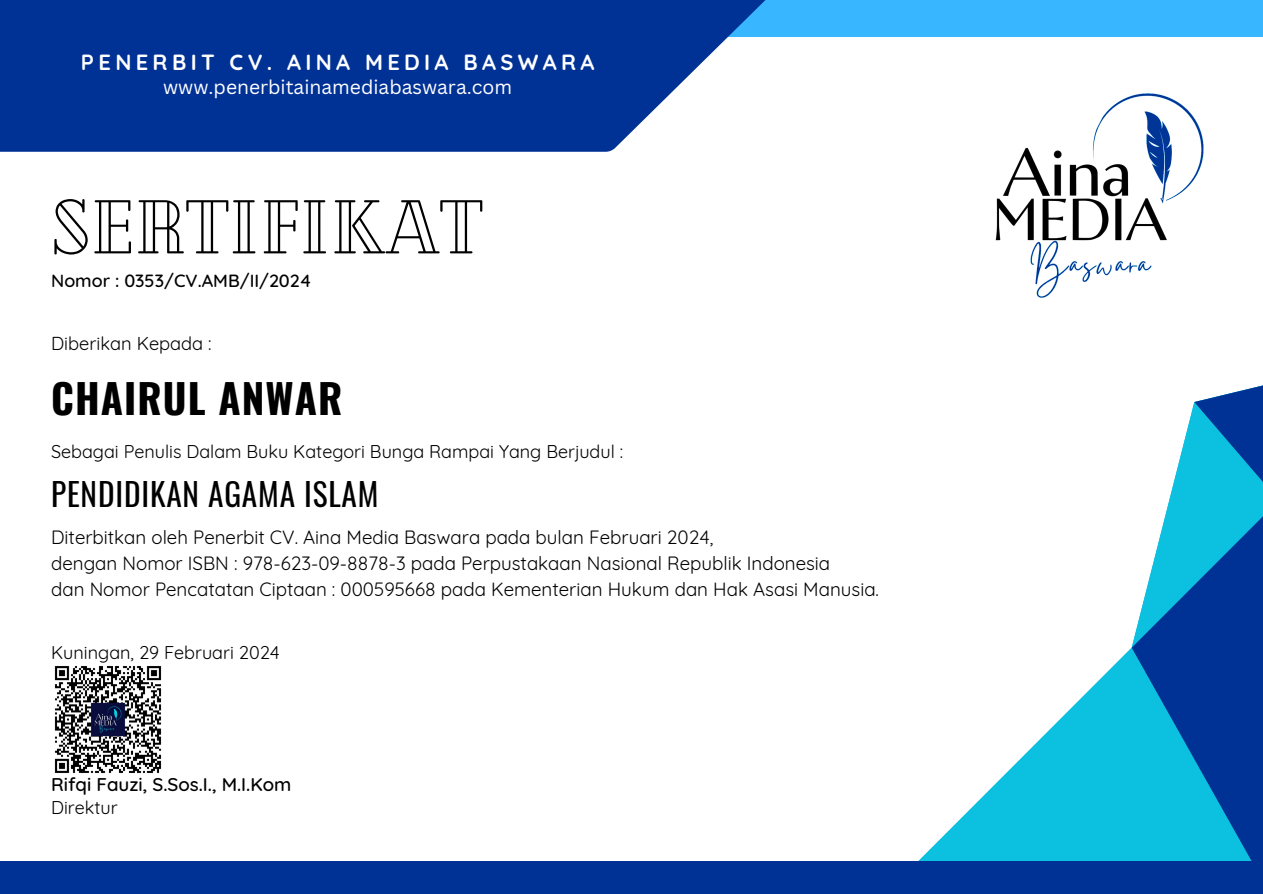
<style>
.page{position:relative;width:1263px;height:894px;background:#fff}
.page>*{position:absolute;margin:0;border:0;box-sizing:border-box;transform-origin:0 0}
.t1{font:75.9px "Cheque";color:#000}
.t2{font:700 40.5px "Oswald";letter-spacing:.025em;color:#000}
.t3{font:31.35px "Oswald";letter-spacing:.025em;color:#000}
.t4{font:700 21.9px "Quicksand";letter-spacing:.2em;color:#fff}
.t5{font:19.35px "Canva Sans";color:#fff}
.t6{font:18.75px "Quicksand";color:#000}
.t7{font:500 18.75px "Quicksand";color:#000}
.t8{font:18.3px "Quicksand";color:#000}
.t9{font:18px "Quicksand";color:#000}
.t10{font:500 18px "Quicksand";color:#000}
</style>
<div class="page">
<div style="left:0;top:0;width:1263px;height:37px;background:#38b6ff"></div>
<svg style="left:0;top:0;width:766px;height:152px;background:#1846a0"></svg>
<svg style="left:1169px;top:385px;width:94px;height:115px"></svg>
<svg style="left:918px;top:647px;width:214px;height:214px"></svg>
<svg style="left:1132px;top:500px;width:131px;height:361px;background:#137cbc"></svg>
<div style="left:0;top:861px;width:1263px;height:32px;background:#003296"></div>
<img style="left:995px;top:93px;width:209px;height:205px">
<img style="left:54px;top:666px;width:108px;height:107px">
<p class="t4" style="left:81px;top:48px;width:515px">PENERBIT CV. AINA MEDIA BASWARA</p>
<h5 class="t5" style="left:163px;top:74px;width:350px">www.penerbitainamediabaswara.com</h5>
<p class="t1" style="left:51px;top:177px;width:433px">SERTIFIKAT</p>
<p class="t10" style="left:51px;top:268px;width:262px">Nomor : 0353/CV.AMB/II/2024</p>
<h5 class="t8" style="left:51px;top:332px;width:162px">Diberikan Kepada :</h5>
<p class="t2" style="left:51px;top:366px;width:293px">CHAIRUL ANWAR</p>
<p class="t9" style="left:51px;top:440px;width:573px">Sebagai Penulis Dalam Buku Kategori Bunga Rampai Yang Berjudul :</p>
<h2 class="t3" style="left:51px;top:469px;width:329px">PENDIDIKAN AGAMA ISLAM</h2>
<p class="t6" style="left:51px;top:525px;width:664px">Diterbitkan oleh Penerbit CV. Aina Media Baswara pada bulan Februari 2024,</p>
<h3 class="t6" style="left:51px;top:551px;width:780px">dengan Nomor ISBN : 978-623-09-8878-3 pada Perpustakaan Nasional Republik Indonesia</h3>
<p class="t6" style="left:51px;top:577px;width:829px">dan Nomor Pencatatan Ciptaan : 000595668 pada Kementerian Hukum dan Hak Asasi Manusia.</p>
<p class="t9" style="left:51px;top:640px;width:230px">Kuningan, 29 Februari 2024</p>
<p class="t7" style="left:51px;top:772px;width:242px">Rifqi Fauzi, S.Sos.I., M.I.Kom</p>
<h1 class="t9" style="left:51px;top:795px;width:68px">Direktur</h1>
</div>
